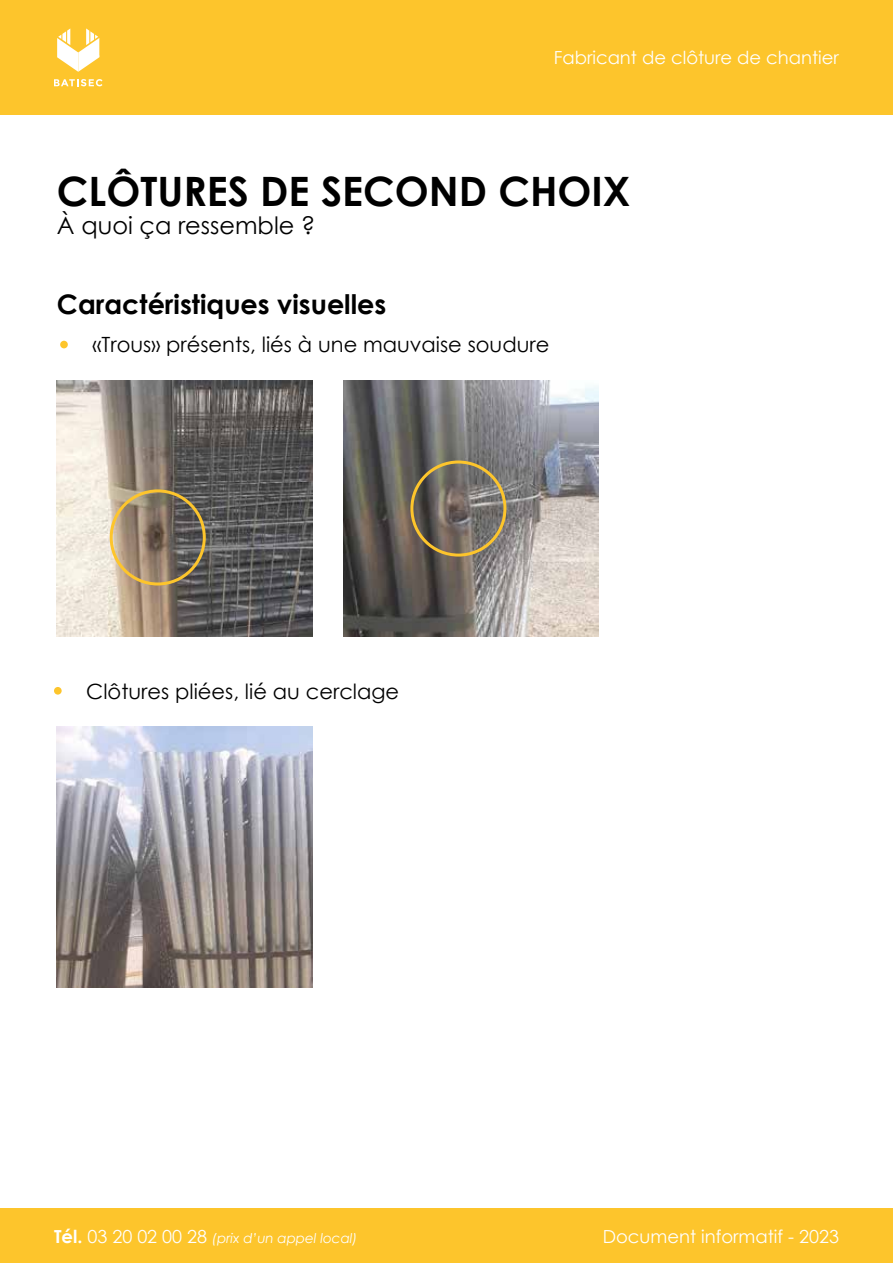
<style>
.page{position:relative;width:893px;height:1263px;background:#fff}
.page>*{position:absolute;margin:0;border:0;box-sizing:border-box;transform-origin:0 0}
.t1{font:700 40.5px "Century Gothic";color:#000}
.t2{font:700 27px "Century Gothic";color:#000}
.t3{font:24px "Century Gothic";color:#000}
.t4{font:21px "Century Gothic";color:#000}
.t5{font:18px "Century Gothic";color:#fff}
.t6{font:italic 13.5px "Century Gothic";color:#fff}
.s1{font-weight:700;font-style:normal;font-size:18px}
.s2{font-style:normal;font-size:18px}
</style>
<div class="page">
<div style="left:0;top:0;width:893px;height:115px;background:#fdc52c"></div>
<svg style="left:57px;top:28px;width:42px;height:44px"></svg>
<svg style="left:54px;top:79px;width:48px;height:7px"></svg>
<div style="left:0;top:1209px;width:893px;height:54px;background:#fdc52c"></div>
<div style="left:60px;top:341px;width:8px;height:7px;background:#fdc52c;border-radius:50%"></div>
<div style="left:54px;top:687px;width:8px;height:8px;background:#fdc52c;border-radius:50%"></div>
<img style="left:57px;top:727px;width:256px;height:260px">
<img style="left:57px;top:381px;width:256px;height:255px">
<div style="left:110px;top:489px;width:96px;height:96px;border:3px solid #fdc52c;border-radius:50%"></div>
<img style="left:343px;top:381px;width:256px;height:255px">
<div style="left:410px;top:460px;width:96px;height:97px;border:3px solid #fdc52c;border-radius:50%"></div>
<p class="t5" style="left:554px;top:45px;width:287px">Fabricant de clôture de chantier</p>
<h1 class="t1" style="left:57px;top:160px;width:575px">CLÔTURES DE SECOND CHOIX</h1>
<p class="t3" style="left:57px;top:209px;width:260px">À quoi ça ressemble ?</p>
<p class="t2" style="left:57px;top:283px;width:331px">Caractéristiques visuelles</p>
<p class="t4" style="left:92px;top:330px;width:459px">«Trous» présents, liés à une mauvaise soudure</p>
<p class="t4" style="left:86px;top:676px;width:314px">Clôtures pliées, lié au cerclage</p>
<p class="t6" style="left:54px;top:1228px;width:305px"><span class="s1">Tél.</span> <span class="s2">03 20 02 00 28</span> (prix d’un appel local)</p>
<p class="t5" style="left:603px;top:1224px;width:238px">Document informatif - 2023</p>
</div>
